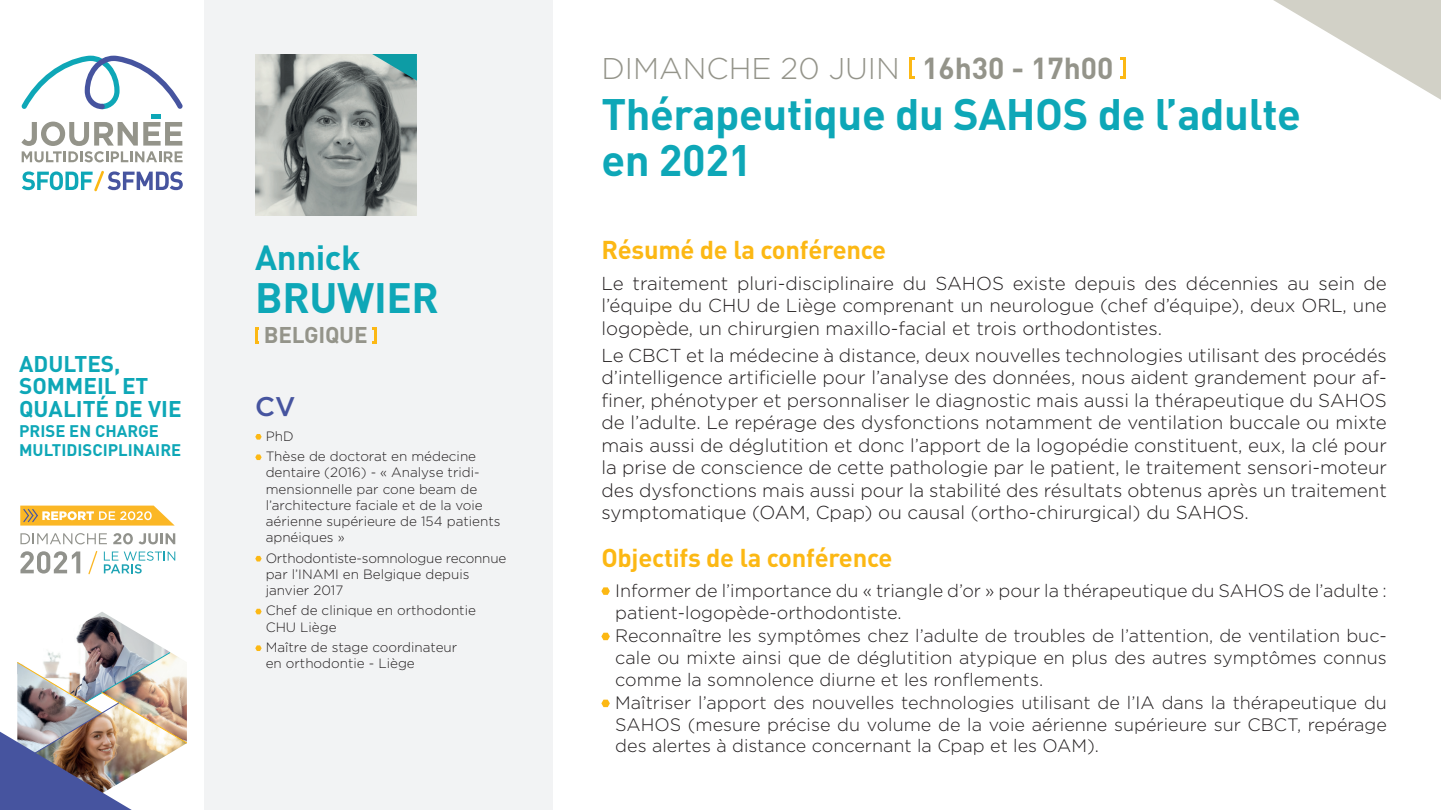
<style>
.page{position:relative;width:1441px;height:810px;background:#fff}
.page>*{position:absolute;margin:0;border:0;box-sizing:border-box;transform-origin:0 0}
.t1{font:700 43.5px/46.5px "DIN";letter-spacing:-.01em;color:#0ea7b7}
.t2{font:700 42px "DIN";letter-spacing:-.01em;color:#0ea7b7}
.t3{font:700 34.5px "DIN";letter-spacing:-.01em;color:#0ea7b7}
.t4{font:300 30px "Gotham";color:#94948a}
.t5{font:500 27px "Gotham";color:#46549f}
.t6{font:700 25.5px "DIN";letter-spacing:-.01em;color:#fcb814}
.t7{font:700 22.5px/22.5px "DIN";color:#0ea7b7}
.t8{font:700 22.5px "DIN";letter-spacing:-.01em;color:#94948a}
.t9{font:300 18.75px/22.5px "Gotham";color:#231f20;text-align:justify}
.t10{font:300 18px/21.6px "Gotham";color:#231f20;text-align:justify}
.t11{font:700 16.65px/18.1px "DIN";color:#0ea7b7}
.t12{font:300 13.5px/16.2px "Gotham";color:#231f20}
.s1{font-family:"DIN";font-weight:700}
</style>
<div class="page">
<img style="left:76px;top:612px;width:92px;height:39px">
<img style="left:0;top:651px;width:187px;height:159px">
<svg style="left:21px;top:56px;width:162px;height:53px"></svg>
<svg style="left:21px;top:122px;width:161px;height:40px"></svg>
<div style="left:151px;top:114px;width:9px;height:5px;background:#0ea7b7"></div>
<svg style="left:22px;top:171px;width:161px;height:20px"></svg>
<svg style="left:1273px;top:0;width:167px;height:99px"></svg>
<svg style="left:20px;top:533px;width:87px;height:11px"></svg>
<svg style="left:113px;top:533px;width:20px;height:11px"></svg>
<svg style="left:139px;top:533px;width:36px;height:11px"></svg>
<svg style="left:104px;top:551px;width:71px;height:23px"></svg>
<svg style="left:88px;top:551px;width:9px;height:23px"></svg>
<svg style="left:20px;top:551px;width:60px;height:23px"></svg>
<svg style="left:20px;top:506px;width:155px;height:20px;background:#f8c65a"></svg>
<div style="left:203px;top:0;width:349px;height:810px;background:#f2f3f4"></div>
<svg style="left:255px;top:327px;width:4px;height:16px"></svg>
<svg style="left:372px;top:327px;width:4px;height:16px"></svg>
<svg style="left:255px;top:434px;width:6px;height:6px"></svg>
<svg style="left:255px;top:454px;width:6px;height:6px"></svg>
<svg style="left:255px;top:556px;width:6px;height:6px"></svg>
<svg style="left:255px;top:609px;width:6px;height:5px"></svg>
<svg style="left:255px;top:645px;width:6px;height:6px"></svg>
<svg style="left:601px;top:587px;width:9px;height:8px"></svg>
<svg style="left:601px;top:633px;width:9px;height:7px"></svg>
<svg style="left:601px;top:700px;width:9px;height:7px"></svg>
<hr style="left:908px;top:57px;width:3px;height:22px;background:#fcb814">
<svg style="left:908px;top:57px;width:6px;height:3px"></svg>
<svg style="left:908px;top:76px;width:6px;height:3px"></svg>
<hr style="left:1122px;top:57px;width:3px;height:22px;background:#fcb814">
<svg style="left:255px;top:54px;width:162px;height:162px;background:#8f9694"></svg>
<p class="t7" style="left:19px;top:351px;width:164px">ADULTES,<br>SOMMEIL ET<br>QUALITÉ DE VIE</p>
<p class="t11" style="left:19px;top:422px;width:164px">PRISE EN CHARGE<br>MULTIDISCIPLINAIRE</p>
<h3 class="t3" style="left:255px;top:235px;width:107px">Annick</h3>
<h2 class="t2" style="left:255px;top:271px;width:185px">BRUWIER</h2>
<p class="t8" style="left:264px;top:320px;width:105px">BELGIQUE</p>
<h3 class="t5" style="left:255px;top:389px;width:42px">CV</h3>
<p class="t12" style="left:266px;top:425px;width:212px;line-height:20.4px">PhD<br>Thèse de doctorat en médecine</p>
<p class="t12" style="left:266px;top:464px;width:236px">dentaire (2016) - « Analyse tridi&shy;mensionnelle par cone beam de l’architecture faciale et de la voie aérienne supérieure de 154 patients apnéiques »</p>
<p class="t12" style="left:266px;top:549px;width:242px">Orthodontiste-somnologue reconnue par l’INAMI en Belgique depuis janvier 2017</p>
<p class="t12" style="left:266px;top:602px;width:212px">Chef de clinique en orthodontie<br>CHU Liège</p>
<p class="t12" style="left:266px;top:639px;width:193px">Maître de stage coordinateur en orthodontie - Liège</p>
<h3 class="t4" style="left:601px;top:49px;width:513px">DIMANCHE 20 JUIN <span class="s1">16h30 - 17h00</span></h3>
<h1 class="t1" style="left:601px;top:89px;width:701px">Thérapeutique du SAHOS de l’adulte en 2021</h1>
<h3 class="t6" style="left:601px;top:233px;width:286px">Résumé de la conférence</h3>
<p class="t9" style="left:601px;top:272px;width:787px">Le traitement pluri-disciplinaire du SAHOS existe depuis des décennies au sein de l’équipe du CHU de Liège comprenant un neurologue (chef d’équipe), deux ORL, une logopède, un chirurgien maxillo-facial et trois orthodontistes.</p>
<p class="t9" style="left:601px;top:343px;width:787px">Le CBCT et la médecine à distance, deux nouvelles technologies utilisant des procédés d’intelligence artificielle pour l’analyse des données, nous aident grandement pour af&shy;finer, phénotyper et personnaliser le diagnostic mais aussi la thérapeutique du SAHOS de l’adulte. Le repérage des dysfonctions notamment de ventilation buccale ou mixte mais aussi de déglutition et donc l’apport de la logopédie constituent, eux, la clé pour la prise de conscience de cette pathologie par le patient, le traitement sensori-moteur des dysfonctions mais aussi pour la stabilité des résultats obtenus après un traitement symptomatique (OAM, Cpap) ou causal (ortho-chirurgical) du SAHOS.</p>
<h3 class="t6" style="left:601px;top:541px;width:293px">Objectifs de la conférence</h3>
<p class="t10" style="left:615px;top:579px;width:773px">Informer de l’importance du « triangle d’or » pour la thérapeutique du SAHOS de l’adulte : patient-logopède-orthodontiste.</p>
<p class="t10" style="left:615px;top:625px;width:773px">Reconnaître les symptômes chez l’adulte de troubles de l’attention, de ventilation buc&shy;cale ou mixte ainsi que de déglutition atypique en plus des autres symptômes connus comme la somnolence diurne et les ronflements.</p>
<p class="t10" style="left:615px;top:692px;width:773px">Maîtriser l’apport des nouvelles technologies utilisant de l’IA dans la thérapeutique du SAHOS (mesure précise du volume de la voie aérienne supérieure sur CBCT, repérage des alertes à distance concernant la Cpap et les OAM).</p>
</div>
